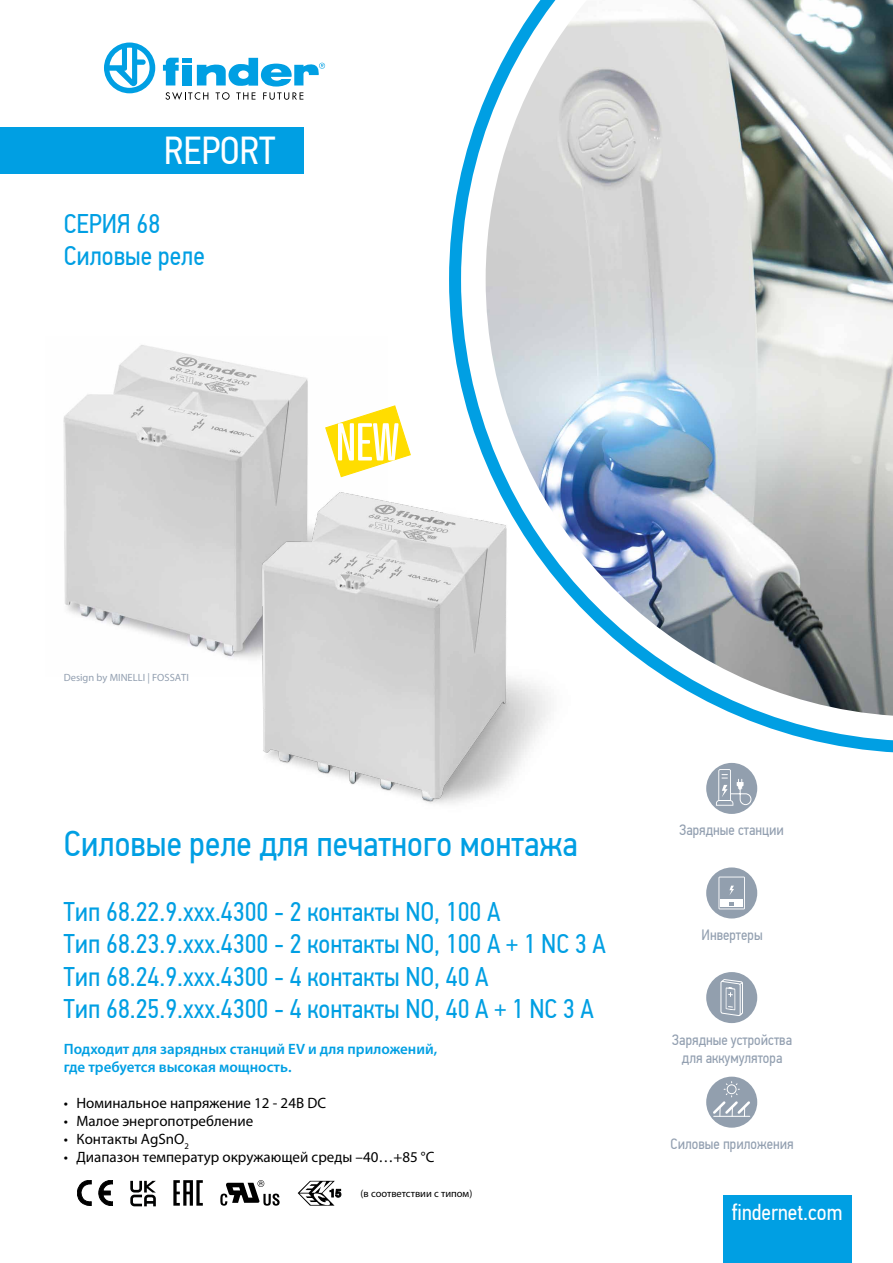
<style>
.page{position:relative;width:893px;height:1263px;background:#fff}
.page>*{position:absolute;margin:0;border:0;box-sizing:border-box;transform-origin:0 0}
.t1{font:39px "PF Din Text Cond Pro";color:#fff}
.t2{font:36px "PF Din Text Cond Pro";color:#009fe3}
.t3{font:27px/32.4px "PF Din Text Cond Pro";color:#009fe3}
.t4{font:22.5px "PF Din Text Cond Pro";color:#fff}
.t5{font:15px "Myriad Pro";color:#000}
.t6{font:15px/18px "PF Din Text Cond Pro";color:#929fb0;text-align:center}
.t7{font:600 15px/18px "Myriad Pro";color:#009fe3}
.t8{font:10.5px "Myriad Pro";color:#929fb0}
.t9{font:10.5px "Myriad Pro";color:#000}
</style>
<div class="page">
<div style="left:723px;top:1195px;width:128px;height:68px;background:#009fe3"></div>
<svg style="left:104px;top:43px;width:51px;height:50px"></svg>
<svg style="left:163px;top:58px;width:162px;height:42px"></svg>
<div style="left:0;top:128px;width:304px;height:46px;background:#009fe3"></div>
<svg style="left:449px;top:96px;width:444px;height:657px"></svg>
<img style="left:63px;top:345px;width:245px;height:313px">
<img style="left:256px;top:486px;width:342px;height:318px">
<div style="left:706px;top:763px;width:51px;height:51px;background:#929fae;border-radius:50%"></div>
<svg style="left:716px;top:769px;width:36px;height:37px"></svg>
<div style="left:706px;top:1077px;width:51px;height:51px;background:#929fae;border-radius:50%"></div>
<hr style="left:714px;top:1116px;width:36px;height:1px;background:#fff">
<svg style="left:711px;top:1081px;width:41px;height:35px"></svg>
<div style="left:706px;top:972px;width:51px;height:51px;background:#929fae;border-radius:50%"></div>
<svg style="left:720px;top:979px;width:23px;height:37px"></svg>
<div style="left:706px;top:867px;width:51px;height:51px;background:#929fae;border-radius:50%"></div>
<svg style="left:718px;top:876px;width:27px;height:33px"></svg>
<img style="left:486px;top:0;width:407px;height:716px">
<svg style="left:325px;top:405px;width:86px;height:73px"></svg>
<svg style="left:77px;top:1180px;width:14px;height:26px"></svg>
<svg style="left:98px;top:1180px;width:15px;height:26px"></svg>
<svg style="left:173px;top:1180px;width:30px;height:26px"></svg>
<svg style="left:220px;top:1180px;width:60px;height:26px"></svg>
<svg style="left:298px;top:1181px;width:43px;height:25px"></svg>
<svg style="left:130px;top:1181px;width:26px;height:25px"></svg>
<h1 class="t1" style="left:164px;top:128px;width:113px">REPORT</h1>
<p class="t3" style="left:64px;top:207px;width:142px">СЕРИЯ 68<br>Силовые реле</p>
<p class="t8" style="left:64px;top:670px;width:127px">Design by MINELLI | FOSSATI</p>
<h2 class="t2" style="left:64px;top:822px;width:516px">Силовые реле для печатного монтажа</h2>
<p class="t3" style="left:64px;top:896px;width:543px">Тип 68.22.9.xxx.4300 - 2 контакты NO, 100 A<br>Тип 68.23.9.xxx.4300 - 2 контакты NO, 100 A + 1 NC 3 A Тип 68.24.9.xxx.4300 - 4 контакты NO, 40 A<br>Тип 68.25.9.xxx.4300 - 4 контакты NO, 40 A + 1 NC 3 A</p>
<p class="t7" style="left:64px;top:1040px;width:375px">Подходит для зарядных станций EV и для приложений, где требуется высокая мощность.</p>
<p class="t5" style="left:64px;top:1094px;width:264px">• Номинальное напряжение 12 - 24В DC</p>
<p class="t5" style="left:64px;top:1112px;width:191px">• Малое энергопотребление</p>
<p class="t5" style="left:64px;top:1130px;width:127px">• Контакты AgSnO<sub>2</sub></p>
<p class="t5" style="left:64px;top:1148px;width:372px">• Диапазон температур окружающей среды –40…+85 °C</p>
<p class="t9" style="left:361px;top:1187px;width:113px">(в соответствии с типом)</p>
<p class="t6" style="left:679px;top:821px;width:106px">Зарядные станции</p>
<p class="t6" style="left:702px;top:926px;width:63px">Инвертеры</p>
<p class="t6" style="left:672px;top:1030px;width:121px">Зарядные устройства для аккумулятора</p>
<p class="t6" style="left:671px;top:1135px;width:125px">Силовые приложения</p>
<p class="t4" style="left:732px;top:1199px;width:112px">findernet.com</p>
</div>
